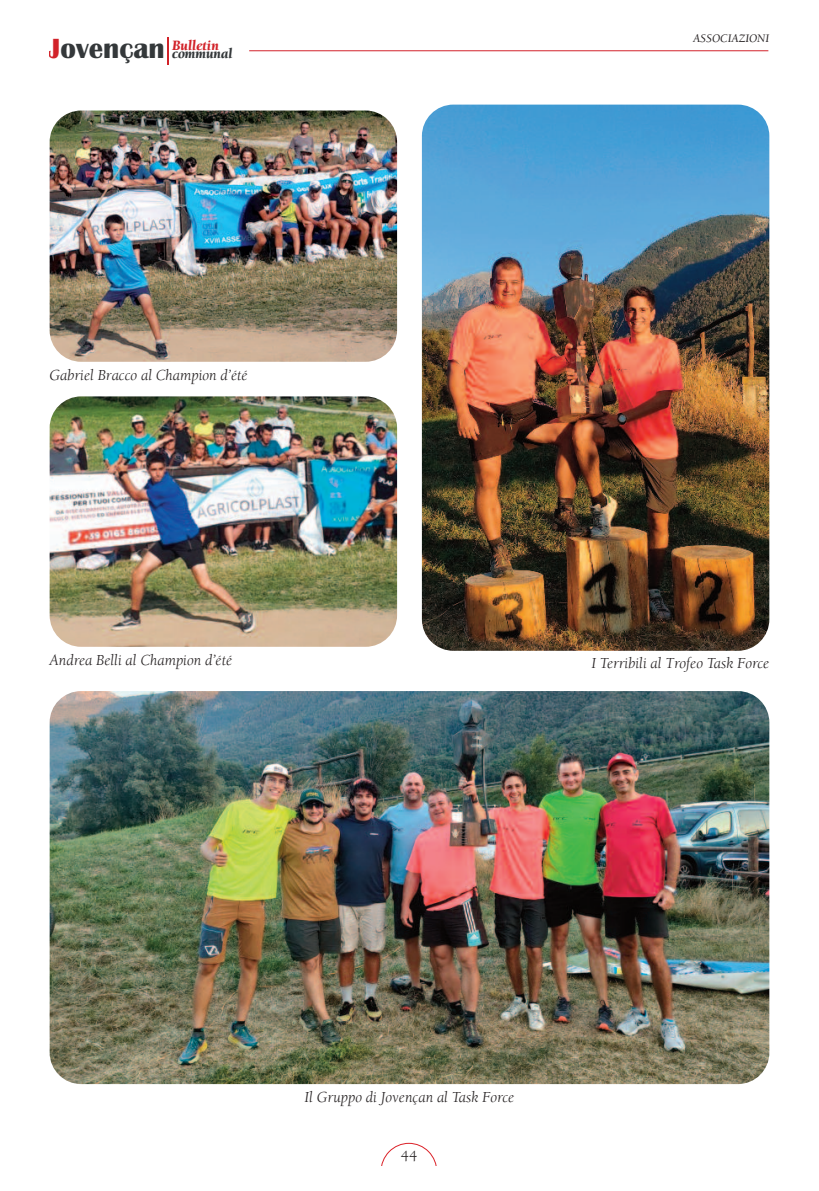
<style>
.page{position:relative;width:819px;height:1191px;background:#fff}
.page>*{position:absolute;margin:0;border:0;box-sizing:border-box;transform-origin:0 0}
.t1{font:italic 15.75px "Berkeley";color:#231f20}
.t2{font:15.75px "Berkeley";color:#231f20}
.t3{font:15.75px "Berkeley";color:#34383a;scale:.95 1}
.t4{font:italic 900 14.7px "Berkeley";color:#d22229;scale:.95 1}
.t5{font:italic 900 14.7px "Berkeley";color:#34383a;scale:.95 1}
.t6{font:italic 11.9px "Berkeley";color:#231f20}
.s1{font-family:"Britannic";font-weight:700;font-style:normal;font-size:28.7px}
.s2{font-family:"Britannic";font-weight:700;font-style:normal;font-size:28.7px;color:#34383a}
</style>
<div class="page">
<svg style="left:381px;top:1142px;width:56px;height:24px"></svg>
<img style="left:422px;top:105px;width:347px;height:546px;border-radius:32px">
<img style="left:50px;top:691px;width:719px;height:393px;border-radius:31px">
<hr style="left:167px;top:37px;width:2px;height:27px;background:#d22229">
<hr style="left:249px;top:50px;width:519px;height:1px;background:#d22229">
<img style="left:50px;top:110px;width:347px;height:252px;border-radius:32px">
<img style="left:50px;top:396px;width:347px;height:251px;border-radius:32px">
<p class="t4" style="left:49px;top:40px;width:181px"><span class="s1">J</span><span class="s2">ovençan</span> Bulletin</p>
<p class="t5" style="left:172px;top:48px;width:65px">communal</p>
<p class="t1" style="left:50px;top:369px;width:199px">Gabriel Bracco al Champion d’été</p>
<p class="t6" style="left:693px;top:34px;width:78px">ASSOCIAZIONI</p>
<p class="t1" style="left:50px;top:654px;width:184px">Andrea Belli al Champion d’été</p>
<p class="t1" style="left:591px;top:656px;width:179px">I Terribili al Trofeo Task Force</p>
<p class="t1" style="left:304px;top:1090px;width:211px">Il Gruppo di Jovençan al Task Force</p>
<p class="t2" style="left:401px;top:1150px;width:18px">44</p>
<p class="t3" style="left:401px;top:1158px;width:18px">28</p>
</div>
